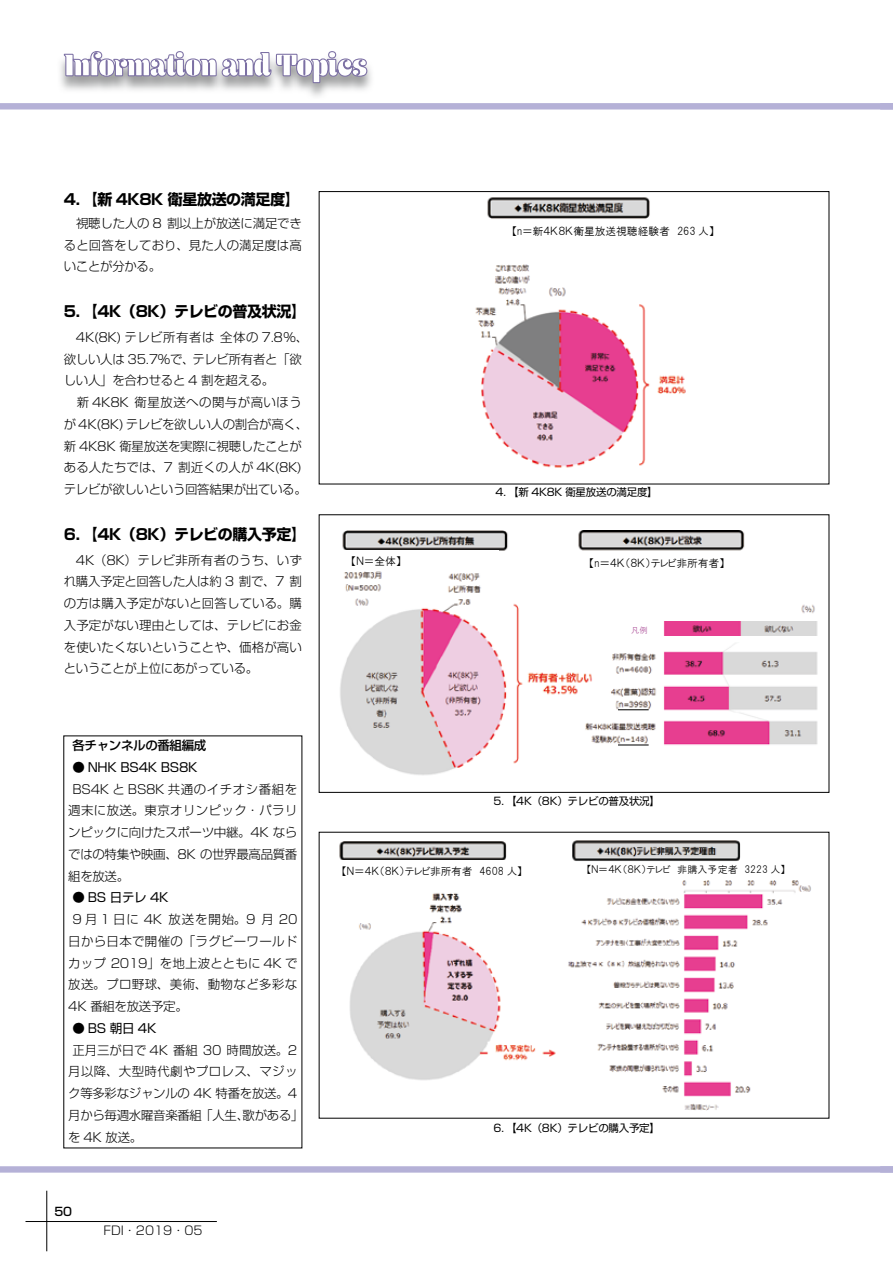
<style>
.page{position:relative;width:893px;height:1263px;background:#fff}
.page>*{position:absolute;margin:0;border:0;box-sizing:border-box;transform-origin:0 0}
.t1{font:700 15px "Shin Go Pro";letter-spacing:-.025em;color:#000}
.t2{font:300 12.45px/21.8px "Shin Go Pro";letter-spacing:-.025em;color:#000;text-align:justify}
.t3{font:12.45px "Shin Go Pro";letter-spacing:-.025em;color:#000}
.t4{font:500 12.45px "Shin Go Pro";letter-spacing:-.025em;color:#000}
.t5{font:300 12px "Shin Go Pro";color:#000}
.t6{font:500 11.7px "Shin Go Pro";color:#000}
.t7{font:10.8px "HGP Gothic M";letter-spacing:-.005em;color:#000}
.t8{font:10.65px "HGP Gothic M";color:#000}
.t9{font:10.5px "Shin Go Pro";letter-spacing:-.025em;color:#000}
.t10{font:10.05px "HGP Gothic M";color:#000}
.t11{font:8.25px "HGP Gothic M";color:#b0589e}
</style>
<div class="page">
<div style="left:0;top:103px;width:893px;height:6px;background:#b5b1d7"></div>
<svg style="left:63px;top:51px;width:305px;height:33px"></svg>
<div style="left:0;top:1166px;width:893px;height:6px;background:#b5b1d7"></div>
<hr style="left:26px;top:1221px;width:191px;height:1px;background:#000">
<hr style="left:47px;top:1191px;width:1px;height:60px;background:#000">
<img style="left:475px;top:197px;width:211px;height:271px">
<div style="left:521px;top:234px;width:95px;height:15px;background:#fff"></div>
<div style="left:504px;top:220px;width:222px;height:21px;background:#fff"></div>
<div style="left:319px;top:191px;width:510px;height:293px;border:1px solid #000"></div>
<img style="left:340px;top:530px;width:478px;height:245px">
<div style="left:581px;top:551px;width:222px;height:21px;background:#fff"></div>
<div style="left:343px;top:550px;width:156px;height:20px;background:#fff"></div>
<hr style="left:618px;top:744px;width:31px;height:1px;background:#000">
<hr style="left:618px;top:709px;width:31px;height:1px;background:#000">
<div style="left:656px;top:615px;width:166px;height:6px;background:#fff"></div>
<div style="left:656px;top:636px;width:166px;height:6px;background:#fff"></div>
<div style="left:624px;top:618px;width:39px;height:21px;background:#fff"></div>
<img style="left:339px;top:841px;width:472px;height:270px">
<div style="left:379px;top:875px;width:94px;height:15px;background:#fff"></div>
<div style="left:334px;top:860px;width:219px;height:21px;background:#fff"></div>
<div style="left:579px;top:858px;width:219px;height:22px;background:#fff"></div>
<img style="left:570px;top:840px;width:170px;height:22px">
<p class="t1" style="left:64px;top:187px;width:237px">4．【新 4K8K 衛星放送の満足度】</p>
<p class="t2" style="left:64px;top:211px;width:240px">　視聴した人の 8 割以上が放送に満足できると回答をしており、見た人の満足度は高いことが分かる。</p>
<p class="t1" style="left:64px;top:299px;width:244px">5．【4K（8K）テレビの普及状況】</p>
<p class="t2" style="left:64px;top:325px;width:246px;text-align:left">　4K(8K) テレビ所有者は 全体の 7.8％、欲しい人は 35.7％で、テレビ所有者と「欲しい人」を合わせると 4 割を超える。<br>　新 4K8K 衛星放送への関与が高いほうが 4K(8K) テレビを欲しい人の割合が高く、新 4K8K 衛星放送を実際に視聴したことがある人たちでは、7 割近くの人が 4K(8K)テレビが欲しいという回答結果が出ている。</p>
<p class="t1" style="left:64px;top:522px;width:244px">6．【4K（8K）テレビの購入予定】</p>
<p class="t2" style="left:64px;top:547px;width:240px">　4K（8K）テレビ非所有者のうち、いずれ購入予定と回答した人は約 3 割で、7 割の方は購入予定がないと回答している。購入予定がない理由としては、テレビにお金を使いたくないということや、価格が高いということが上位にあがっている。</p>
<p class="t4" style="left:72px;top:735px;width:135px">各チャンネルの番組編成</p>
<p class="t3" style="left:72px;top:757px;width:127px">● NHK BS4K BS8K</p>
<p class="t2" style="left:68px;top:776px;width:231px;text-indent:4px">BS4K と BS8K 共通のイチオシ番組を週末に放送。東京オリンピック・パラリンピックに向けたスポーツ中継。4K ならではの特集や映画、8K の世界最高品質番組を放送。</p>
<p class="t3" style="left:72px;top:887px;width:98px">● BS 日テレ 4K</p>
<p class="t2" style="left:68px;top:907px;width:231px;text-indent:4px">9 月 1 日に 4K 放送を開始。9 月 20日から日本で開催の「ラグビーワールドカップ 2019」を地上波とともに 4K で放送。プロ野球、美術、動物など多彩な4K 番組を放送予定。</p>
<p class="t3" style="left:72px;top:1018px;width:86px">● BS 朝日 4K</p>
<p class="t2" style="left:68px;top:1037px;width:237px;text-align:left;text-indent:4px">正月三が日で 4K 番組 30 時間放送。2月以降、大型時代劇やプロレス、マジック等多彩なジャンルの 4K 特番を放送。4月から毎週水曜音楽番組「人生、歌がある」を 4K 放送。</p>
<p class="t6" style="left:54px;top:1202px;width:19px">50</p>
<p class="t5" style="left:103px;top:1220px;width:101px">FDI・2019・05</p>
<p class="t7" style="left:512px;top:226px;width:204px">【n＝新４Ｋ８Ｋ衛星放送視聴経験者 263 人】</p>
<p class="t9" style="left:496px;top:484px;width:164px">4．【新 4K8K 衛星放送の満足度】</p>
<p class="t7" style="left:351px;top:556px;width:52px">【Ｎ＝全体】</p>
<p class="t7" style="left:589px;top:557px;width:137px">【n＝４Ｋ（８Ｋ）テレビ非所有者】</p>
<p class="t11" style="left:631px;top:625px;width:18px">凡例</p>
<p class="t9" style="left:493px;top:792px;width:168px">5．【4K（8K）テレビの普及状況】</p>
<p class="t8" style="left:341px;top:866px;width:183px">【Ｎ＝４Ｋ（８Ｋ）テレビ非所有者 4608 人】</p>
<p class="t10" style="left:586px;top:864px;width:201px">【Ｎ＝４Ｋ（８Ｋ）テレビ 非購入予定者 3223 人】</p>
<p class="t9" style="left:493px;top:1119px;width:168px">6．【4K（8K）テレビの購入予定】</p>
</div>
